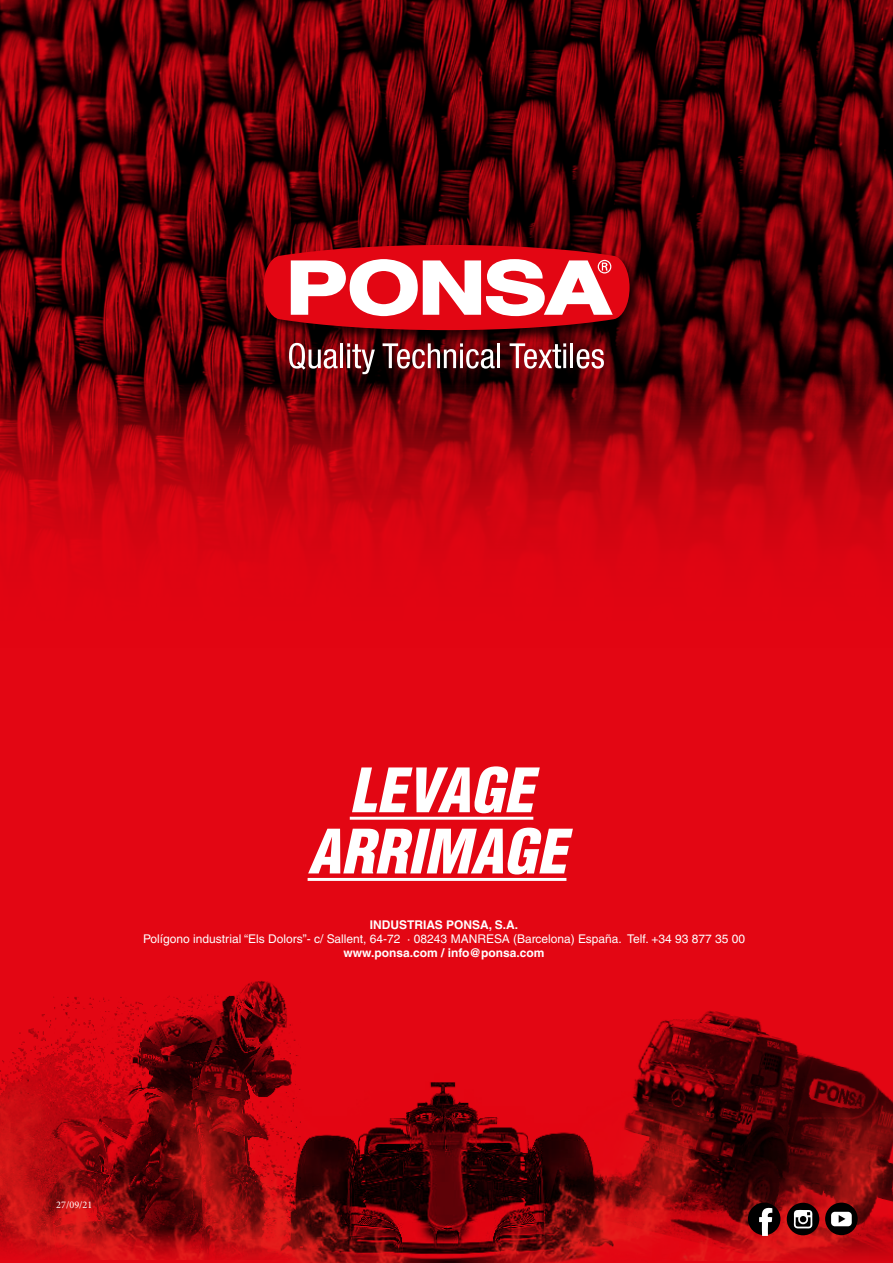
<style>
.page{position:relative;width:893px;height:1263px;background:#e30613}
.page>*{position:absolute;margin:0;border:0;box-sizing:border-box;transform-origin:0 0}
.t1{font:italic 900 condensed 59.7px "Helvetica LT Std";color:#fff}
.t2{font:12px "Helvetica LT Std";color:#fff}
.t3{font:700 12px "Helvetica LT Std";color:#fff}
.t4{font:10.2px "Minion Pro";color:#fff}
</style>
<div class="page">
<img style="left:635px;top:1011px;width:244px;height:77px">
<img style="left:2px;top:980px;width:297px;height:86px">
<svg style="left:83px;top:1259px;width:810px;height:4px"></svg>
<img style="left:439px;top:1082px;width:25px;height:181px">
<img style="left:148px;top:1066px;width:291px;height:197px">
<img style="left:0;top:1063px;width:239px;height:196px">
<img style="left:464px;top:1080px;width:252px;height:183px">
<img style="left:652px;top:1088px;width:241px;height:172px">
<div style="left:748px;top:1202px;width:32px;height:33px;background:#000;border-radius:50%"></div>
<div style="left:787px;top:1203px;width:32px;height:32px;background:#000;border-radius:50%"></div>
<svg style="left:825px;top:1202px;width:33px;height:33px"></svg>
<svg style="left:759px;top:1207px;width:13px;height:29px"></svg>
<svg style="left:794px;top:1210px;width:18px;height:18px"></svg>
<div style="left:831px;top:1212px;width:21px;height:14px;background:#fff;border-radius:4px"></div>
<svg style="left:839px;top:1215px;width:6px;height:8px"></svg>
<img style="left:0;top:0;width:893px;height:383px">
<svg style="left:0;top:383px;width:893px;height:171px"></svg>
<div style="left:261px;top:243px;width:382px;height:101px;background:#000;opacity:.75"></div>
<svg style="left:263px;top:245px;width:366px;height:85px"></svg>
<svg style="left:289px;top:343px;width:49px;height:27px"></svg>
<hr style="left:340px;top:343px;width:3px;height:25px;background:#fff">
<svg style="left:347px;top:343px;width:28px;height:31px"></svg>
<svg style="left:383px;top:343px;width:112px;height:26px;background:#895154"></svg>
<hr style="left:497px;top:343px;width:3px;height:25px;background:#fff">
<svg style="left:510px;top:343px;width:56px;height:26px"></svg>
<hr style="left:563px;top:350px;width:3px;height:18px;background:#fff">
<hr style="left:570px;top:343px;width:3px;height:25px;background:#fff">
<svg style="left:577px;top:349px;width:27px;height:20px"></svg>
<hr style="left:308px;top:878px;width:258px;height:3px;background:#fff">
<hr style="left:350px;top:817px;width:183px;height:3px;background:#fff">
<h1 class="t1" style="left:350px;top:752px;width:185px">LEVAGE</h1>
<h1 class="t1" style="left:308px;top:814px;width:260px">ARRIMAGE</h1>
<p class="t3" style="left:370px;top:917px;width:150px">INDUSTRIAS PONSA, S.A.</p>
<p class="t2" style="left:143px;top:932px;width:604px">Polígono industrial “Els Dolors”- c/ Sallent, 64-72 · 08243 MANRESA (Barcelona) España. Telf. +34 93 877 35 00</p>
<p class="t3" style="left:344px;top:946px;width:203px">www.ponsa.com / info@ponsa.com</p>
<p class="t4" style="left:56px;top:1198px;width:38px">27/09/21</p>
</div>
